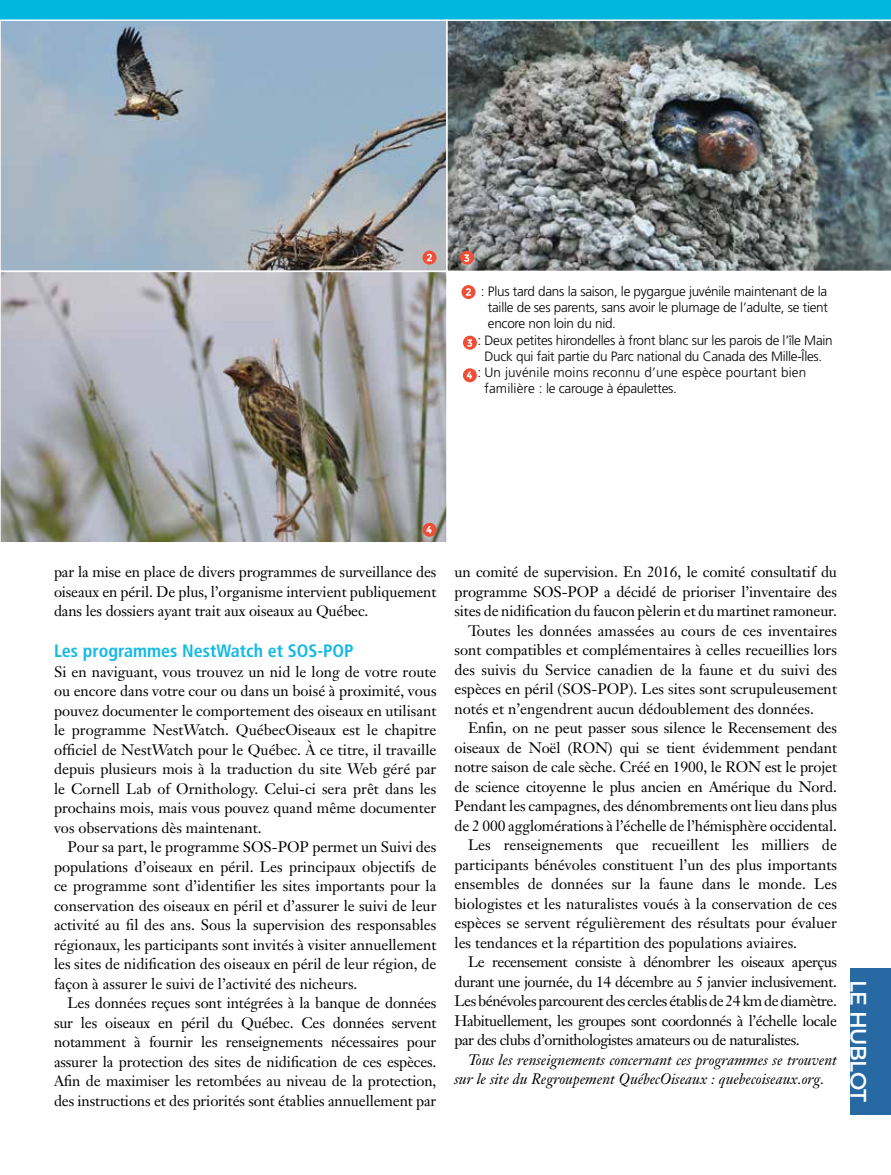
<style>
.page{position:relative;width:891px;height:1175px;background:#fff}
.page>*{position:absolute;margin:0;border:0;box-sizing:border-box;transform-origin:0 0}
.t1{font:22.5px "Montserrat";letter-spacing:-.02em;color:#fff}
.t2{font:700 condensed 18px "Frutiger";color:#14b9e4}
.t3{font:15px/19.5px "Janson Text";letter-spacing:-.01em;color:#000;text-align:justify}
.t4{font:15px "Janson Text";letter-spacing:-.03em;color:#000}
.t5{font:italic 15px/19.5px "Janson Text";color:#000}
.t6{font:300 13.5px "Frutiger";letter-spacing:-.02em;color:#000}
.t7{font:300 13.5px "Frutiger";letter-spacing:.01em;color:#000}
</style>
<div class="page">
<div style="left:0;top:0;width:891px;height:20px;background:#00b6de"></div>
<div style="left:850px;top:967px;width:41px;height:147px;background:#2769a3"></div>
<img style="left:3px;top:23px;width:442px;height:246px">
<div style="left:0;top:20px;width:448px;height:252px;border:2px solid #fff"></div>
<img style="left:446px;top:20px;width:445px;height:251px">
<img style="left:3px;top:274px;width:442px;height:266px">
<div style="left:0;top:271px;width:448px;height:272px;border:2px solid #fff"></div>
<div style="left:460px;top:251px;width:14px;height:14px;background:#f04e36;border-radius:50%"></div>
<svg style="left:464px;top:254px;width:5px;height:8px"></svg>
<div style="left:423px;top:523px;width:14px;height:14px;background:#f04e36;border-radius:50%"></div>
<svg style="left:426px;top:526px;width:6px;height:7px"></svg>
<svg style="left:423px;top:251px;width:14px;height:14px"></svg>
<svg style="left:427px;top:254px;width:5px;height:7px"></svg>
<div style="left:462px;top:285px;width:13px;height:14px;background:#f04e36;border-radius:50%"></div>
<svg style="left:466px;top:288px;width:5px;height:8px"></svg>
<div style="left:463px;top:336px;width:14px;height:14px;background:#f04e36;border-radius:50%"></div>
<svg style="left:467px;top:339px;width:5px;height:8px"></svg>
<div style="left:463px;top:368px;width:14px;height:14px;background:#f04e36;border-radius:50%"></div>
<svg style="left:467px;top:371px;width:5px;height:8px"></svg>
<p class="t6" style="left:481px;top:283px;width:348px">: Plus tard dans la saison, le pygargue juvénile maintenant de la</p>
<p class="t6" style="left:488px;top:300px;width:342px">taille de ses parents, sans avoir le plumage de l’adulte, se tient</p>
<p class="t6" style="left:488px;top:316px;width:130px">encore non loin du nid.</p>
<p class="t6" style="left:477px;top:332px;width:357px">: Deux petites hirondelles à front blanc sur les parois de l’île Main</p>
<p class="t6" style="left:484px;top:348px;width:339px">Duck qui fait partie du Parc national du Canada des Mille-Îles.</p>
<p class="t7" style="left:477px;top:364px;width:330px">: Un juvénile moins reconnu d’une espèce pourtant bien</p>
<p class="t6" style="left:484px;top:381px;width:194px">familière : le carouge à épaulettes.</p>
<p class="t3" style="left:54px;top:562px;width:384px">par la mise en place de divers programmes de surveillance des oiseaux en péril. De plus, l’organisme intervient publiquement dans les dossiers ayant trait aux oiseaux au Québec.</p>
<p class="t2" style="left:54px;top:640px;width:301px">Les programmes NestWatch et SOS-POP</p>
<p class="t3" style="left:54px;top:661px;width:384px">Si en naviguant, vous trouvez un nid le long de votre route ou encore dans votre cour ou dans un boisé à proximité, vous pouvez documenter le comportement des oiseaux en utilisant le programme NestWatch. QuébecOiseaux est le chapitre officiel de NestWatch pour le Québec. À ce titre, il travaille depuis plusieurs mois à la traduction du site Web géré par le Cornell Lab of Ornithology. Celui-ci sera prêt dans les prochains mois, mais vous pouvez quand même documenter vos observations dès maintenant.</p>
<p class="t3" style="left:54px;top:837px;width:384px;text-indent:14px">Pour sa part, le programme SOS-POP permet un Suivi des populations d’oiseaux en péril. Les principaux objectifs de ce programme sont d’identifier les sites importants pour la conservation des oiseaux en péril et d’assurer le suivi de leur activité au fil des ans. Sous la supervision des responsables régionaux, les participants sont invités à visiter annuellement les sites de nidification des oiseaux en péril de leur région, de façon à assurer le suivi de l’activité des nicheurs.</p>
<p class="t3" style="left:54px;top:993px;width:384px;text-indent:14px">Les données reçues sont intégrées à la banque de données sur les oiseaux en péril du Québec. Ces données servent notamment à fournir les renseignements nécessaires pour assurer la protection des sites de nidification de ces espèces.<br>Afin de maximiser les retombées au niveau de la protection, des instructions et des priorités sont établies annuellement par</p>
<p class="t3" style="left:454px;top:562px;width:384px">un comité de supervision. En 2016, le comité consultatif du</p>
<p class="t3" style="left:454px;top:581px;width:384px">programme SOS-POP a décidé de prioriser l’inventaire des</p>
<p class="t3" style="left:454px;top:601px;width:384px">sites de nidification du faucon pèlerin et du martinet ramoneur.</p>
<p class="t3" style="left:468px;top:620px;width:371px">Toutes les données amassées au cours de ces inventaires</p>
<p class="t3" style="left:454px;top:640px;width:384px">sont compatibles et complémentaires à celles recueillies lors</p>
<p class="t3" style="left:454px;top:659px;width:384px">des suivis du Service canadien de la faune et du suivi des</p>
<p class="t3" style="left:454px;top:679px;width:384px">espèces en péril (SOS-POP). Les sites sont scrupuleusement</p>
<p class="t3" style="left:454px;top:698px;width:361px">notés et n’engendrent aucun dédoublement des données.</p>
<p class="t3" style="left:468px;top:718px;width:370px">Enfin, on ne peut passer sous silence le Recensement des</p>
<p class="t3" style="left:454px;top:737px;width:384px">oiseaux de Noël (RON) qui se tient évidemment pendant</p>
<p class="t3" style="left:454px;top:757px;width:384px">notre saison de cale sèche. Créé en 1900, le RON est le projet</p>
<p class="t3" style="left:454px;top:776px;width:384px">de science citoyenne le plus ancien en Amérique du Nord.</p>
<p class="t3" style="left:454px;top:796px;width:384px">Pendant les campagnes, des dénombrements ont lieu dans plus</p>
<p class="t3" style="left:454px;top:815px;width:384px">de 2 000 agglomérations à l’échelle de l’hémisphère occidental.</p>
<p class="t3" style="left:468px;top:835px;width:370px">Les renseignements que recueillent les milliers de</p>
<p class="t3" style="left:454px;top:854px;width:384px">participants bénévoles constituent l’un des plus importants</p>
<p class="t3" style="left:454px;top:874px;width:384px">ensembles de données sur la faune dans le monde. Les</p>
<p class="t3" style="left:454px;top:893px;width:384px">biologistes et les naturalistes voués à la conservation de ces</p>
<p class="t3" style="left:454px;top:913px;width:384px">espèces se servent régulièrement des résultats pour évaluer</p>
<p class="t3" style="left:454px;top:932px;width:344px">les tendances et la répartition des populations aviaires.</p>
<p class="t4" style="left:468px;top:952px;width:370px">Le recensement consiste à dénombrer les oiseaux aperçus</p>
<p class="t4" style="left:454px;top:972px;width:384px">durant une journée, du 14 décembre au 5 janvier inclusivement.</p>
<p class="t4" style="left:454px;top:991px;width:384px">Les bénévoles parcourent des cercles établis de 24 km de diamètre.</p>
<p class="t4" style="left:454px;top:1011px;width:384px">Habituellement, les groupes sont coordonnés à l’échelle locale</p>
<p class="t4" style="left:454px;top:1030px;width:347px">par des clubs d’ornithologistes amateurs ou de naturalistes.</p>
<p class="t5" style="left:454px;top:1049px;width:384px;text-indent:14px">Tous les renseignements concernant ces programmes se trouvent sur le site du Regroupement QuébecOiseaux : quebecoiseaux.org.</p>
<h1 class="t1" style="left:872px;top:979px;width:124px;rotate:90deg">LE HUBLOT</h1>
</div>
